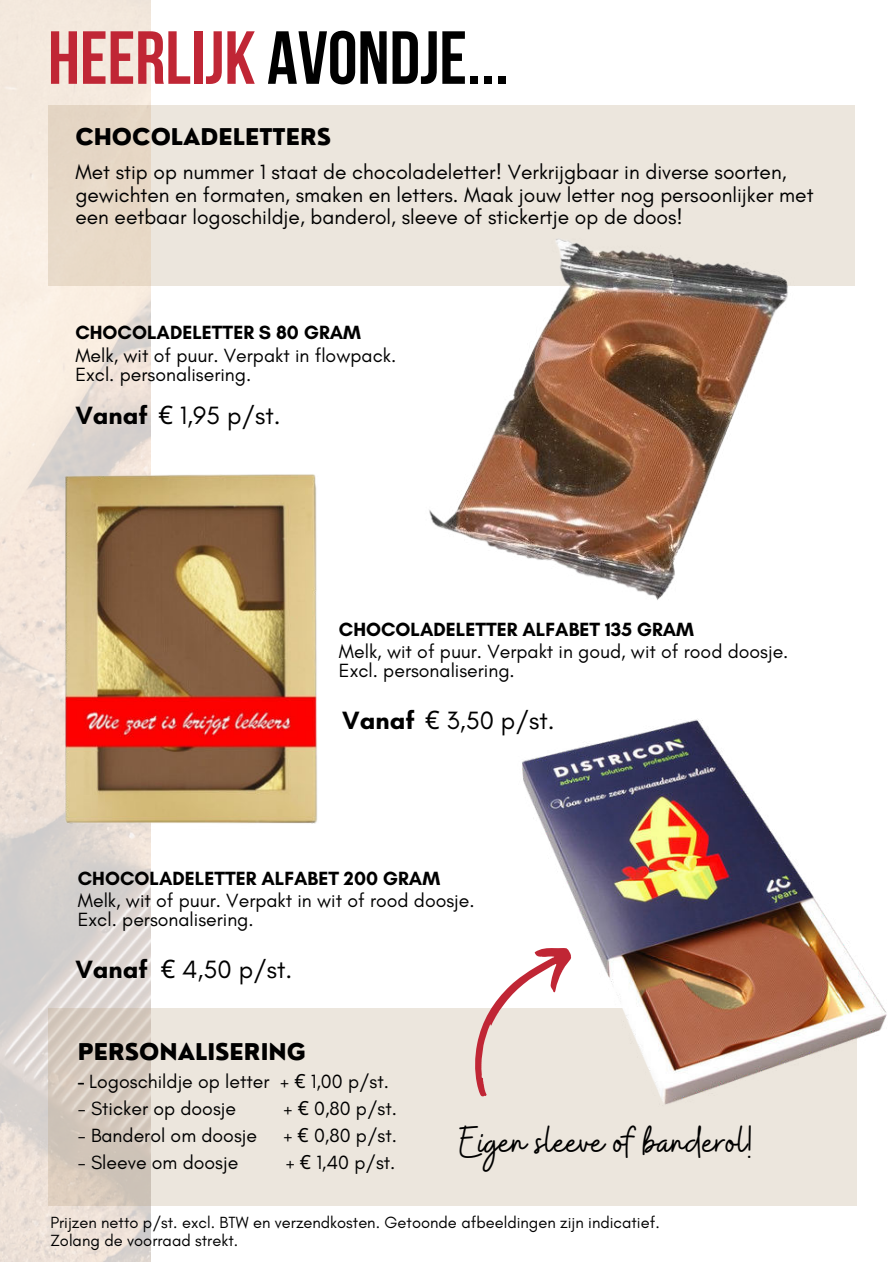
<style>
.page{position:relative;width:893px;height:1264px;background:#fff}
.page>*{position:absolute;margin:0;border:0;box-sizing:border-box;transform-origin:0 0}
.t1{font:75px "Bebas Neue Cyrillic";color:#000}
.t2{font:45.3px "Buffalo";color:#000}
.t3{font:25.5px "Glacial Indifference";color:#000}
.t4{font:800 22.5px "Nourd";color:#000}
.t5{font:21px/22.5px "Glacial Indifference";color:#000}
.t6{font:19.5px/19px "Glacial Indifference";color:#000}
.t7{font:700 19.5px "Glacial Indifference";color:#000}
.t8{font:16.5px/18px "Glacial Indifference";color:#000}
.s1{color:#c02635}
.s2{font-weight:700}
.s3{font-family:"Noto Sans"}
</style>
<div class="page">
<img style="left:0;top:0;width:151px;height:1261px">
<svg style="left:48px;top:105px;width:806px;height:181px;background:#ebe3d9"></svg>
<svg style="left:48px;top:1008px;width:808px;height:197px;background:#e8e1d7"></svg>
<img style="left:46px;top:446px;width:272px;height:397px">
<img style="left:510px;top:719px;width:377px;height:387px">
<svg style="left:474px;top:947px;width:97px;height:149px"></svg>
<img style="left:394px;top:214px;width:405px;height:386px">
<h1 class="t1" style="left:48px;top:16px;width:462px"><span class="s1">HEERLIJK</span> AVONDJE...</h1>
<p class="t4" style="left:75px;top:124px;width:257px">CHOCOLADELETTERS</p>
<p class="t5" style="left:75px;top:161px;width:739px">Met stip op nummer 1 staat de chocoladeletter! Verkrijgbaar in diverse soorten, gewichten en formaten, smaken en letters. Maak jouw letter nog persoonlijker met een eetbaar logoschildje, banderol, sleeve of stickertje op de doos!</p>
<p class="t7" style="left:75px;top:321px;width:287px">CHOCOLADELETTER S 80 GRAM</p>
<p class="t6" style="left:75px;top:346px;width:322px">Melk, wit of puur. Verpakt in flowpack.<br>Excl. personalisering.</p>
<h3 class="t3" style="left:75px;top:401px;width:207px"><span class="s2">Vanaf</span> <span class="s3">€</span> 1,95 p/st.</h3>
<p class="t7" style="left:339px;top:617px;width:356px">CHOCOLADELETTER ALFABET 135 GRAM</p>
<p class="t6" style="left:339px;top:642px;width:451px">Melk, wit of puur. Verpakt in goud, wit of rood doosje.<br>Excl. personalisering.</p>
<h3 class="t3" style="left:342px;top:706px;width:214px"><span class="s2">Vanaf</span> <span class="s3">€</span> 3,50 p/st.</h3>
<p class="t7" style="left:78px;top:866px;width:364px">CHOCOLADELETTER ALFABET 200 GRAM</p>
<p class="t6" style="left:78px;top:891px;width:398px">Melk, wit of puur. Verpakt in wit of rood doosje.<br>Excl. personalisering.</p>
<h3 class="t3" style="left:75px;top:955px;width:218px"><span class="s2">Vanaf</span> <span class="s3">€</span> 4,50 p/st.</h3>
<p class="t4" style="left:78px;top:1038px;width:229px">PERSONALISERING</p>
<p class="t6" style="left:78px;top:1072px;width:313px"><span class="s2">-</span> Logoschildje op letter + <span class="s3">€</span> 1,00 p/st.</p>
<p class="t6" style="left:78px;top:1099px;width:160px">- Sticker op doosje</p>
<p class="t6" style="left:283px;top:1099px;width:115px">+ <span class="s3">€</span> 0,80 p/st.</p>
<p class="t6" style="left:78px;top:1126px;width:181px">- Banderol om doosje</p>
<p class="t6" style="left:283px;top:1126px;width:115px">+ <span class="s3">€</span> 0,80 p/st.</p>
<p class="t6" style="left:78px;top:1153px;width:162px">- Sleeve om doosje</p>
<p class="t6" style="left:286px;top:1153px;width:111px">+ <span class="s3">€</span> 1,40 p/st.</p>
<h2 class="t2" style="left:459px;top:1115px;width:294px">Eigen sleeve of banderol!</h2>
<p class="t8" style="left:50px;top:1213px;width:610px">Prijzen netto p/st. excl. BTW en verzendkosten. Getoonde afbeeldingen zijn indicatief.<br>Zolang de voorraad strekt.</p>
</div>
